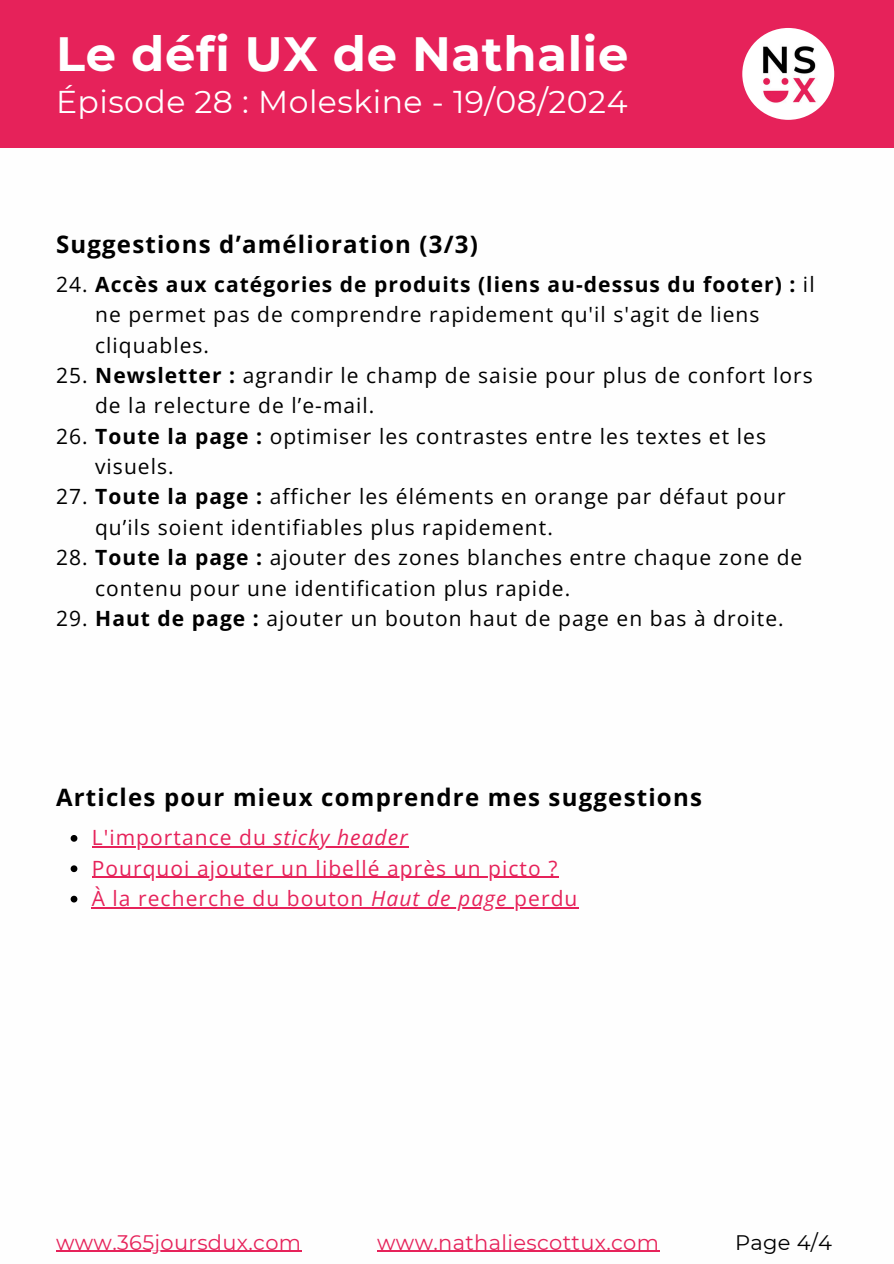
<style>
.page{position:relative;width:894px;height:1264px;background:#fff}
.page>*{position:absolute;margin:0;border:0;box-sizing:border-box;transform-origin:0 0}
.t1{font:700 48px "Montserrat";letter-spacing:.015em;color:#fff}
.t2{font:31.5px "Montserrat";letter-spacing:.015em;color:#fff}
.t3{font:700 24px "Open Sans";letter-spacing:.05em;color:#000}
.t4{font:21px "Open Sans";letter-spacing:.05em;color:#000}
.t5{font:21px/30.3px "Open Sans";letter-spacing:.05em;color:#e6225a}
.t6{font:700 21px "Open Sans";letter-spacing:.05em;color:#000}
.t7{font:21px "Montserrat";letter-spacing:.015em;color:#e6225a}
.t8{font:21px "Montserrat";color:#000}
.s1{font-weight:400}
.s2{font-weight:700}
.s3{font-style:italic}
</style>
<div class="page">
<div style="left:0;top:0;width:893px;height:148px;background:#e6225a"></div>
<img style="left:742px;top:28px;width:92px;height:92px;border-radius:50%">
<hr style="left:56px;top:1250px;width:245px;height:1px;background:#e6225a">
<hr style="left:377px;top:1250px;width:282px;height:1px;background:#e6225a">
<svg style="left:71px;top:835px;width:6px;height:6px"></svg>
<hr style="left:92px;top:846px;width:181px;height:1px;background:#e6225a">
<hr style="left:273px;top:846px;width:135px;height:1px;background:#e6225a">
<svg style="left:71px;top:865px;width:6px;height:7px"></svg>
<hr style="left:92px;top:876px;width:189px;height:1px;background:#e6225a">
<hr style="left:281px;top:876px;width:80px;height:1px;background:#e6225a">
<hr style="left:361px;top:876px;width:106px;height:1px;background:#e6225a">
<hr style="left:467px;top:876px;width:91px;height:1px;background:#e6225a">
<svg style="left:71px;top:895px;width:6px;height:7px"></svg>
<hr style="left:92px;top:907px;width:279px;height:1px;background:#e6225a">
<hr style="left:371px;top:907px;width:136px;height:1px;background:#e6225a">
<hr style="left:507px;top:907px;width:71px;height:1px;background:#e6225a">
<h2 class="t1" style="left:56px;top:25px;width:573px">Le défi UX de Nathalie</h2>
<h2 class="t2" style="left:56px;top:83px;width:573px">Épisode 28 : Moleskine - 19/08/2024</h2>
<p class="t3" style="left:56px;top:227px;width:423px">Suggestions d’amélioration (3/3)</p>
<h2 class="t6" style="left:56px;top:269px;width:759px"><span class="s1">24.</span> Accès aux catégories de produits (liens au-dessus du footer) : <span class="s1">il</span></h2>
<p class="t4" style="left:95px;top:300px;width:665px">ne permet pas de comprendre rapidement qu'il s'agit de liens</p>
<p class="t4" style="left:95px;top:330px;width:115px">cliquables.</p>
<p class="t4" style="left:56px;top:360px;width:758px">25. <span class="s2">Newsletter :</span> agrandir le champ de saisie pour plus de confort lors</p>
<p class="t4" style="left:95px;top:391px;width:281px">de la relecture de l’e-mail.</p>
<p class="t4" style="left:56px;top:421px;width:711px">26. <span class="s2">Toute la page :</span> optimiser les contrastes entre les textes et les</p>
<p class="t4" style="left:95px;top:451px;width:80px">visuels.</p>
<p class="t4" style="left:56px;top:482px;width:731px">27. <span class="s2">Toute la page :</span> afficher les éléments en orange par défaut pour</p>
<p class="t4" style="left:95px;top:512px;width:459px">qu’ils soient identifiables plus rapidement.</p>
<p class="t4" style="left:56px;top:543px;width:747px">28. <span class="s2">Toute la page :</span> ajouter des zones blanches entre chaque zone de</p>
<p class="t4" style="left:95px;top:573px;width:476px">contenu pour une identification plus rapide.</p>
<p class="t4" style="left:56px;top:603px;width:729px">29. <span class="s2">Haut de page :</span> ajouter un bouton haut de page en bas à droite.</p>
<p class="t3" style="left:56px;top:780px;width:647px">Articles pour mieux comprendre mes suggestions</p>
<p class="t5" style="left:92px;top:821px;width:317px">L'importance du <span class="s3">sticky header</span></p>
<p class="t5" style="left:92px;top:852px;width:487px">Pourquoi ajouter un libellé après un picto ?<br>À la recherche du bouton <span class="s3">Haut de page</span> perdu</p>
<p class="t7" style="left:56px;top:1229px;width:246px">www.365joursdux.com</p>
<p class="t7" style="left:377px;top:1229px;width:283px">www.nathaliescottux.com</p>
<p class="t8" style="left:734px;top:1229px;width:99px">Page 4/4</p>
</div>
